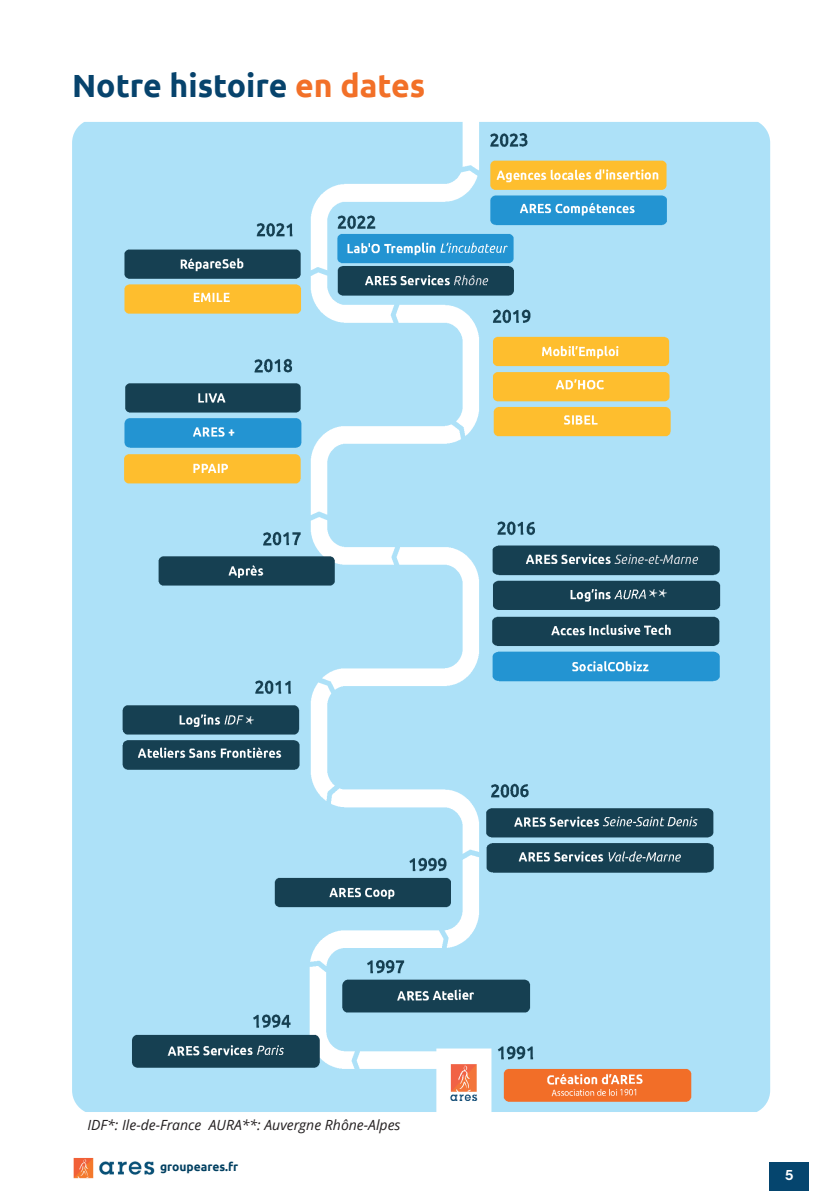
<style>
.page{position:relative;width:840px;height:1191px;background:#fff}
.page>*{position:absolute;margin:0;border:0;box-sizing:border-box;transform-origin:0 0}
.t1{font:700 32px "Ubuntu";color:#07436c}
.t2{font:24px "Minion Pro";color:#fff}
.t3{font:italic 14px "Open Sans";color:#231f20}
.t4{font:600 14px "Lubalin Graph Std";color:#fff}
.t5{font:700 12px "Ubuntu";color:#024061}
.s1{color:#f27028}
</style>
<div class="page">
<img style="left:73px;top:1157px;width:81px;height:22px">
<div style="left:768px;top:1162px;width:40px;height:29px;background:#05456e"></div>
<img style="left:72px;top:122px;width:697px;height:990px">
<h1 class="t1" style="left:72px;top:66px;width:354px">Notre histoire <span class="s1">en dates</span></h1>
<h2 class="t2" style="left:245px;top:708px;width:11px">*</h2>
<p class="t3" style="left:87px;top:1114px;width:314px">IDF*: Ile-de-France AURA**: Auvergne Rhône-Alpes</p>
<p class="t5" style="left:160px;top:1159px;width:80px">groupeares.fr</p>
<h2 class="t2" style="left:648px;top:581px;width:21px">**</h2>
<p class="t4" style="left:784px;top:1165px;width:10px">5</p>
</div>
